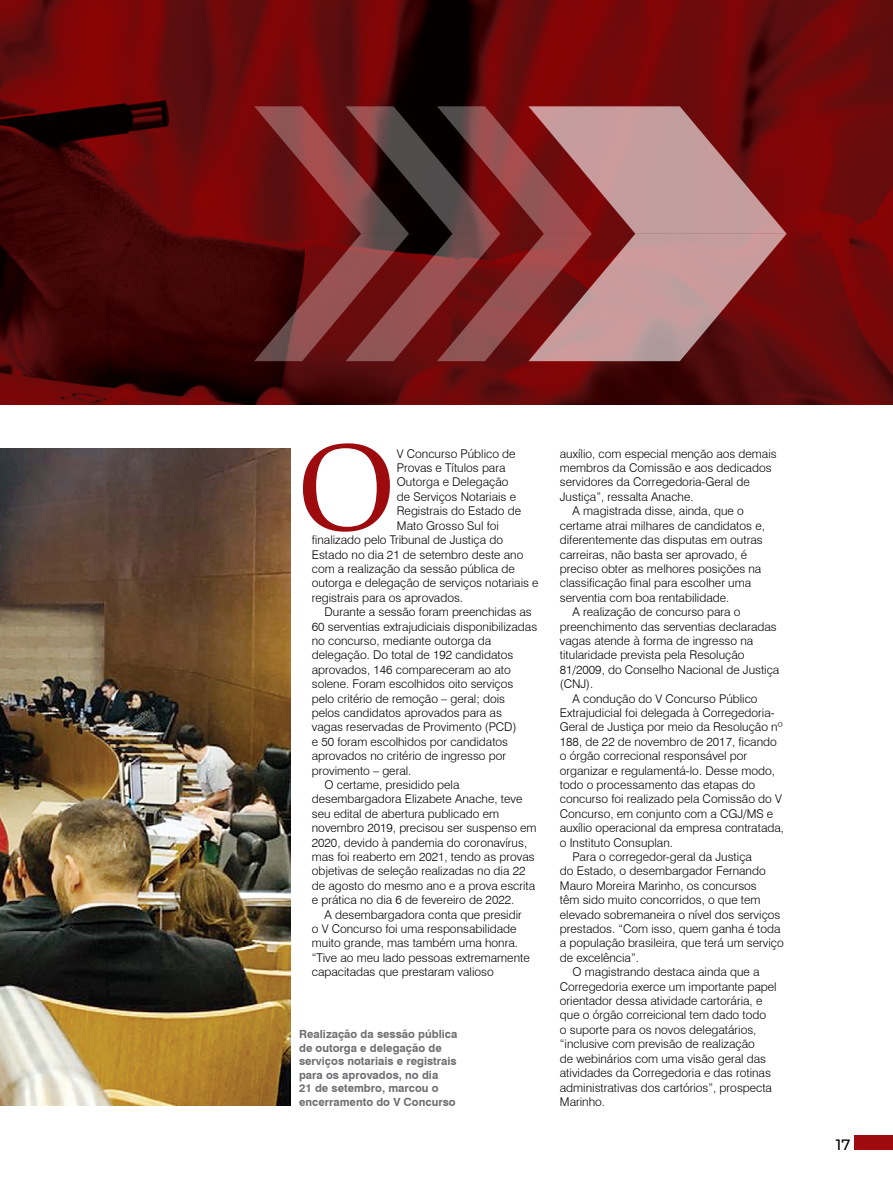
<style>
.page{position:relative;width:893px;height:1191px;background:#fff}
.page>*{position:absolute;margin:0;border:0;box-sizing:border-box;transform-origin:0 0}
.t1{font:123px "Constantia";color:#9e0b0f}
.t2{font:500 15px "Montserrat";color:#000}
.t3{font:300 12px "Swiss 721 BT";color:#000}
.t4{font:700 11.25px/13.5px "Swiss 721 BT";color:#6d6e71}
</style>
<div class="page">
<img style="left:0;top:0;width:893px;height:404px">
<svg style="left:254px;top:106px;width:533px;height:255px;background:#864546"></svg>
<div style="left:855px;top:1135px;width:38px;height:15px;background:#9e0b0f"></div>
<img style="left:0;top:448px;width:291px;height:658px">
<h1 class="t1" style="left:297px;top:404px;width:100px">O</h1>
<p class="t3" style="left:397px;top:446px;width:120px">V Concurso Público de</p>
<p class="t3" style="left:397px;top:460px;width:110px">Provas e Títulos para</p>
<p class="t3" style="left:397px;top:475px;width:113px">Outorga e Delegação</p>
<p class="t3" style="left:397px;top:489px;width:121px">de Serviços Notariais e</p>
<p class="t3" style="left:397px;top:504px;width:126px">Registrais do Estado de</p>
<p class="t3" style="left:397px;top:518px;width:104px">Mato Grosso Sul foi</p>
<p class="t3" style="left:312px;top:532px;width:193px">finalizado pelo Tribunal de Justiça do</p>
<p class="t3" style="left:312px;top:547px;width:213px">Estado no dia 21 de setembro deste ano</p>
<p class="t3" style="left:312px;top:561px;width:205px">com a realização da sessão pública de</p>
<p class="t3" style="left:312px;top:576px;width:228px">outorga e delegação de serviços notariais e</p>
<p class="t3" style="left:312px;top:590px;width:153px">registrais para os aprovados.</p>
<p class="t3" style="left:325px;top:604px;width:209px">Durante a sessão foram preenchidas as</p>
<p class="t3" style="left:312px;top:619px;width:227px">60 serventias extrajudiciais disponibilizadas</p>
<p class="t3" style="left:312px;top:633px;width:181px">no concurso, mediante outorga da</p>
<p class="t3" style="left:312px;top:648px;width:203px">delegação. Do total de 192 candidatos</p>
<p class="t3" style="left:312px;top:662px;width:200px">aprovados, 146 compareceram ao ato</p>
<p class="t3" style="left:312px;top:676px;width:203px">solene. Foram escolhidos oito serviços</p>
<p class="t3" style="left:312px;top:691px;width:195px">pelo critério de remoção – geral; dois</p>
<p class="t3" style="left:312px;top:705px;width:192px">pelos candidatos aprovados para as</p>
<p class="t3" style="left:312px;top:720px;width:206px">vagas reservadas de Provimento (PCD)</p>
<p class="t3" style="left:312px;top:734px;width:198px">e 50 foram escolhidos por candidatos</p>
<p class="t3" style="left:312px;top:748px;width:196px">aprovados no critério de ingresso por</p>
<p class="t3" style="left:312px;top:763px;width:101px">provimento – geral.</p>
<p class="t3" style="left:325px;top:777px;width:136px">O certame, presidido pela</p>
<p class="t3" style="left:312px;top:792px;width:212px">desembargadora Elizabete Anache, teve</p>
<p class="t3" style="left:312px;top:806px;width:189px">seu edital de abertura publicado em</p>
<p class="t3" style="left:312px;top:820px;width:226px">novembro 2019, precisou ser suspenso em</p>
<p class="t3" style="left:312px;top:835px;width:217px">2020, devido à pandemia do coronavírus,</p>
<p class="t3" style="left:312px;top:849px;width:224px">mas foi reaberto em 2021, tendo as provas</p>
<p class="t3" style="left:312px;top:864px;width:215px">objetivas de seleção realizadas no dia 22</p>
<p class="t3" style="left:312px;top:878px;width:225px">de agosto do mesmo ano e a prova escrita</p>
<p class="t3" style="left:312px;top:892px;width:204px">e prática no dia 6 de fevereiro de 2022.</p>
<p class="t3" style="left:325px;top:907px;width:199px">A desembargadora conta que presidir</p>
<p class="t3" style="left:312px;top:921px;width:206px">o V Concurso foi uma responsabilidade</p>
<p class="t3" style="left:312px;top:936px;width:208px">muito grande, mas também uma honra.</p>
<p class="t3" style="left:312px;top:950px;width:219px">“Tive ao meu lado pessoas extremamente</p>
<p class="t3" style="left:312px;top:964px;width:183px">capacitadas que prestaram valioso</p>
<p class="t4" style="left:299px;top:1027px;width:160px">Realização da sessão pública de outorga e delegação de serviços notariais e registrais para os aprovados, no dia<br>21 de setembro, marcou o encerramento do V Concurso</p>
<p class="t3" style="left:560px;top:446px;width:218px">auxílio, com especial menção aos demais</p>
<p class="t3" style="left:560px;top:460px;width:213px">membros da Comissão e aos dedicados</p>
<p class="t3" style="left:560px;top:475px;width:192px">servidores da Corregedoria-Geral de</p>
<p class="t3" style="left:560px;top:489px;width:135px">Justiça”, ressalta Anache.</p>
<p class="t3" style="left:573px;top:504px;width:173px">A magistrada disse, ainda, que o</p>
<p class="t3" style="left:560px;top:518px;width:206px">certame atrai milhares de candidatos e,</p>
<p class="t3" style="left:560px;top:532px;width:204px">diferentemente das disputas em outras</p>
<p class="t3" style="left:560px;top:547px;width:189px">carreiras, não basta ser aprovado, é</p>
<p class="t3" style="left:560px;top:561px;width:203px">preciso obter as melhores posições na</p>
<p class="t3" style="left:560px;top:576px;width:193px">classificação final para escolher uma</p>
<p class="t3" style="left:560px;top:590px;width:171px">serventia com boa rentabilidade.</p>
<p class="t3" style="left:573px;top:604px;width:169px">A realização de concurso para o</p>
<p class="t3" style="left:560px;top:619px;width:218px">preenchimento das serventias declaradas</p>
<p class="t3" style="left:560px;top:633px;width:195px">vagas atende à forma de ingresso na</p>
<p class="t3" style="left:560px;top:648px;width:186px">titularidade prevista pela Resolução</p>
<p class="t3" style="left:560px;top:662px;width:221px">81/2009, do Conselho Nacional de Justiça</p>
<p class="t3" style="left:560px;top:676px;width:35px">(CNJ).</p>
<p class="t3" style="left:573px;top:691px;width:186px">A condução do V Concurso Público</p>
<p class="t3" style="left:560px;top:705px;width:216px">Extrajudicial foi delegada à Corregedoria-</p>
<p class="t3" style="left:560px;top:720px;width:224px">Geral de Justiça por meio da Resolução nº</p>
<p class="t3" style="left:560px;top:734px;width:218px">188, de 22 de novembro de 2017, ficando</p>
<p class="t3" style="left:560px;top:748px;width:189px">o órgão correcional responsável por</p>
<p class="t3" style="left:560px;top:763px;width:217px">organizar e regulamentá-lo. Desse modo,</p>
<p class="t3" style="left:560px;top:777px;width:197px">todo o processamento das etapas do</p>
<p class="t3" style="left:560px;top:792px;width:224px">concurso foi realizado pela Comissão do V</p>
<p class="t3" style="left:560px;top:806px;width:215px">Concurso, em conjunto com a CGJ/MS e</p>
<p class="t3" style="left:560px;top:820px;width:226px">auxílio operacional da empresa contratada,</p>
<p class="t3" style="left:560px;top:835px;width:115px">o Instituto Consuplan.</p>
<p class="t3" style="left:573px;top:849px;width:181px">Para o corregedor-geral da Justiça</p>
<p class="t3" style="left:560px;top:864px;width:207px">do Estado, o desembargador Fernando</p>
<p class="t3" style="left:560px;top:878px;width:198px">Mauro Moreira Marinho, os concursos</p>
<p class="t3" style="left:560px;top:892px;width:202px">têm sido muito concorridos, o que tem</p>
<p class="t3" style="left:560px;top:907px;width:222px">elevado sobremaneira o nível dos serviços</p>
<p class="t3" style="left:560px;top:921px;width:222px">prestados. “Com isso, quem ganha é toda</p>
<p class="t3" style="left:560px;top:936px;width:225px">a população brasileira, que terá um serviço</p>
<p class="t3" style="left:560px;top:950px;width:81px">de excelência”.</p>
<p class="t3" style="left:573px;top:964px;width:188px">O magistrando destaca ainda que a</p>
<p class="t3" style="left:560px;top:979px;width:218px">Corregedoria exerce um importante papel</p>
<p class="t3" style="left:560px;top:993px;width:204px">orientador dessa atividade cartorária, e</p>
<p class="t3" style="left:560px;top:1008px;width:208px">que o órgão correicional tem dado todo</p>
<p class="t3" style="left:560px;top:1022px;width:198px">o suporte para os novos delegatários,</p>
<p class="t3" style="left:560px;top:1036px;width:196px">“inclusive com previsão de realização</p>
<p class="t3" style="left:560px;top:1051px;width:208px">de webinários com uma visão geral das</p>
<p class="t3" style="left:560px;top:1065px;width:213px">atividades da Corregedoria e das rotinas</p>
<p class="t3" style="left:560px;top:1080px;width:214px">administrativas dos cartórios”, prospecta</p>
<p class="t3" style="left:560px;top:1094px;width:47px">Marinho.</p>
<p class="t2" style="left:836px;top:1134px;width:16px">17</p>
</div>
